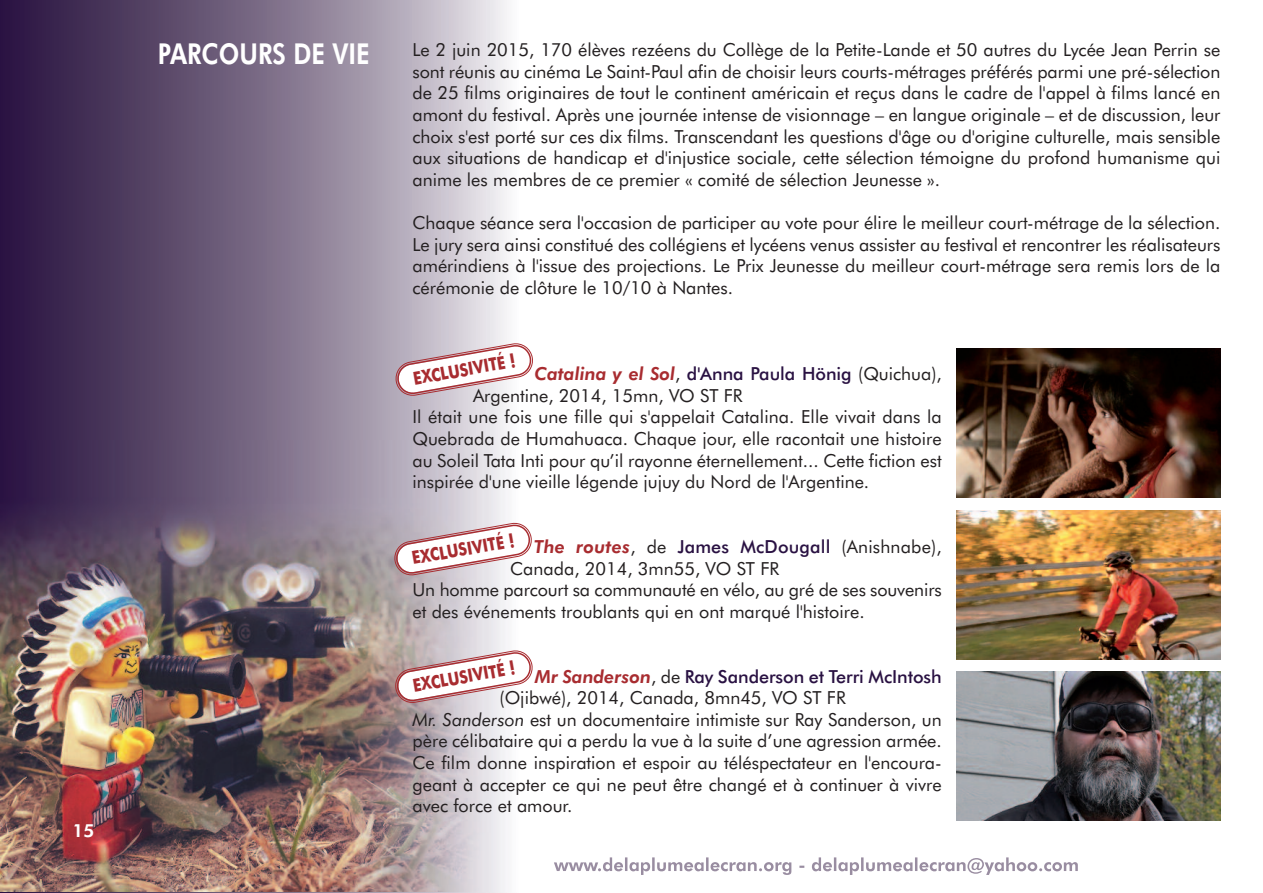
<style>
.page{position:relative;width:1263px;height:893px;background:#fff}
.page>*{position:absolute;margin:0;border:0;box-sizing:border-box;transform-origin:0 0}
.t1{font:800 28.8px "Futura BT";color:#fff;scale:.83 1}
.t2{font:700 18.15px "Futura BT";color:#a82c30;scale:.82 1}
.t3{font:18px/21.6px "Futura BT";color:#231f20;text-align:justify}
.t4{font:500 18px "Futura BT";letter-spacing:-.005em;color:#291142}
.t5{font:800 18px "Futura BT";color:#fff}
.s1{font-size:19.2px}
.s2{font-weight:800;font-style:italic;color:#a82c30}
.s3{font-weight:400;color:#231f20}
.s4{font-weight:500;color:#291142}
.s5{font-style:italic}
</style>
<div class="page">
<img style="left:0;top:0;width:507px;height:893px">
<img style="left:0;top:441px;width:507px;height:450px">
<svg style="left:593px;top:857px;width:126px;height:18px"></svg>
<img style="left:554px;top:862px;width:39px;height:9px">
<img style="left:957px;top:349px;width:263px;height:148px">
<img style="left:957px;top:672px;width:263px;height:149px">
<img style="left:957px;top:510px;width:263px;height:149px">
<svg style="left:395px;top:343px;width:138px;height:53px"></svg>
<svg style="left:394px;top:522px;width:138px;height:53px"></svg>
<svg style="left:395px;top:650px;width:138px;height:53px"></svg>
<p class="t5" style="left:72px;top:823px;width:24px">15</p>
<h1 class="t1" style="left:158px;top:43px;width:257px">PARCOURS DE VIE</h1>
<p class="t3" style="left:412px;top:40px;width:809px">Le 2 juin 2015, 170 élèves rezéens du Collège de la Petite-Lande et 50 autres du Lycée Jean Perrin se sont réunis au cinéma Le Saint-Paul afin de choisir leurs courts-métrages préférés parmi une pré-sélection de 25 films originaires de tout le continent américain et reçus dans le cadre de l'appel à films lancé en amont du festival. Après une journée intense de visionnage – en langue originale – et de discussion, leur choix s'est porté sur ces dix films. Transcendant les questions d'âge ou d'origine culturelle, mais sensible aux situations de handicap et d'injustice sociale, cette sélection témoigne du profond humanisme qui anime les membres de ce premier « comité de sélection Jeunesse ».</p>
<p class="t3" style="left:412px;top:213px;width:809px">Chaque séance sera l'occasion de participer au vote pour élire le meilleur court-métrage de la sélection.<br>Le jury sera ainsi constitué des collégiens et lycéens venus assister au festival et rencontrer les réalisateurs amérindiens à l'issue des projections. Le Prix Jeunesse du meilleur court-métrage sera remis lors de la cérémonie de clôture le 10/10 à Nantes.</p>
<p class="t2" style="left:412px;top:371px;width:128px;rotate:-10deg">EXCLUSIVITÉ <span class="s1">!</span></p>
<p class="t4" style="left:534px;top:367px;width:409px"><span class="s2">Catalina y el Sol</span><span class="s3">,</span> d'Anna Paula Hönig <span class="s3">(Quichua),</span></p>
<p class="t3" style="left:473px;top:386px;width:271px">Argentine, 2014, 15mn, VO ST FR</p>
<p class="t3" style="left:412px;top:408px;width:531px">Il était une fois une fille qui s'appelait Catalina. Elle vivait dans la</p>
<p class="t3" style="left:412px;top:429px;width:531px">Quebrada de Humahuaca. Chaque jour, elle racontait une histoire</p>
<p class="t3" style="left:412px;top:451px;width:531px">au Soleil Tata Inti pour qu’il rayonne éternellement... Cette fiction est</p>
<p class="t3" style="left:412px;top:472px;width:458px">inspirée d'une vieille légende jujuy du Nord de l'Argentine.</p>
<p class="t2" style="left:411px;top:551px;width:128px;rotate:-10deg">EXCLUSIVITÉ <span class="s1">!</span></p>
<p class="t3" style="left:534px;top:537px;width:409px"><span class="s2">The routes</span>, de <span class="s4">James McDougall</span> (Anishnabe),</p>
<p class="t3" style="left:510px;top:559px;width:270px">Canada, 2014, 3mn55, VO ST FR</p>
<p class="t3" style="left:412px;top:580px;width:531px">Un homme parcourt sa communauté en vélo, au gré de ses souvenirs</p>
<p class="t3" style="left:412px;top:602px;width:454px">et des événements troublants qui en ont marqué l'histoire.</p>
<p class="t2" style="left:412px;top:678px;width:128px;rotate:-10deg">EXCLUSIVITÉ <span class="s1">!</span></p>
<p class="t4" style="left:535px;top:669px;width:408px"><span class="s2">Mr Sanderson</span><span class="s3">, de</span> Ray Sanderson et Terri McIntosh</p>
<p class="t3" style="left:499px;top:688px;width:348px">(Ojibwé), 2014, Canada, 8mn45, VO ST FR</p>
<p class="t3" style="left:412px;top:710px;width:531px"><span class="s5">Mr. Sanderson</span> est un documentaire intimiste sur Ray Sanderson, un</p>
<p class="t3" style="left:412px;top:732px;width:531px">père célibataire qui a perdu la vue à la suite d’une agression armée.</p>
<p class="t3" style="left:412px;top:753px;width:531px">Ce film donne inspiration et espoir au téléspectateur en l'encoura-</p>
<p class="t3" style="left:412px;top:775px;width:531px">geant à accepter ce qui ne peut être changé et à continuer à vivre</p>
<p class="t3" style="left:412px;top:796px;width:161px">avec force et amour.</p>
</div>
